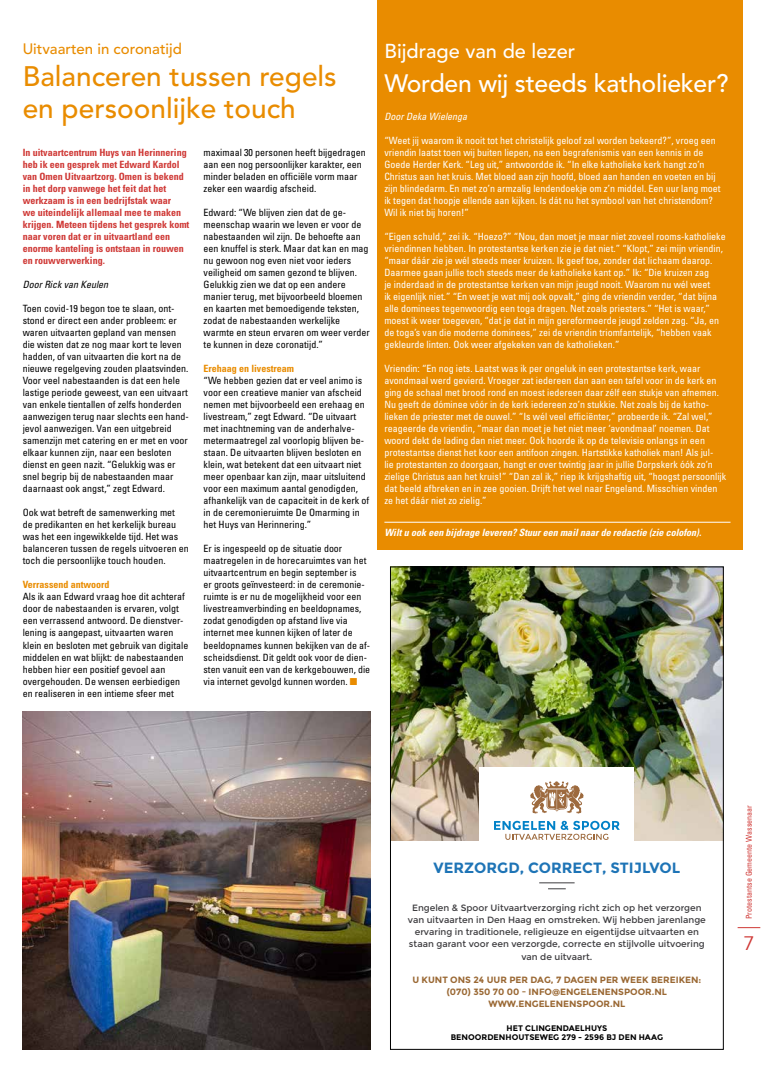
<style>
.page{position:relative;width:766px;height:1078px;background:#fff}
.page>*{position:absolute;margin:0;border:0;box-sizing:border-box;transform-origin:0 0}
.t1{font:500 28px/32px "Avenir LT Std";color:#e98c00}
.t2{font:500 25px "Avenir LT Std";letter-spacing:-.01em;color:#fff}
.t3{font:500 20px "Avenir LT Std";color:#fff}
.t4{font:19px "Trade Gothic LT Std";color:#cf3835}
.t5{font:500 15px "Avenir LT Std";color:#e98c00}
.t6{font:700 14.8px "Montserrat";color:#1e74b6}
.t7{font:condensed 10px/12px "Univers LT Std";color:#000}
.t8{font:condensed 10px/12px "Univers LT Std";color:#fff}
.t9{font:700 condensed 10px/12px "Univers LT Std";color:#cf3835}
.t10{font:italic 700 condensed 10px "Univers LT Std";color:#fff}
.t11{font:700 condensed 10px "Univers LT Std";color:#e98c00}
.t12{font:italic condensed 10px "Univers LT Std";color:#000}
.t13{font:italic condensed 10px "Univers LT Std";color:#fff}
.t14{font:9.1px/12.1px "Montserrat";color:#3e3d40;text-align:center}
.t15{font:700 9.1px/12.1px "Montserrat";color:#9a6833;text-align:center}
.t16{font:700 8.1px/8.1px "Montserrat";color:#000;text-align:center}
.t17{font:condensed 8px "Univers LT Std";color:#cf3835}
.s1{color:#e98c00}
.s2{font-size:7.3px}
</style>
<div class="page">
<svg style="left:737px;top:927px;width:23px;height:1px"></svg>
<img style="left:392px;top:568px;width:329px;height:322px">
<div style="left:390px;top:566px;width:333px;height:483px;border:1px solid #000"></div>
<div style="left:377px;top:0;width:366px;height:549px;background:#e98c00"></div>
<hr style="left:384px;top:522px;width:346px;height:1px;background:#fff">
<img style="left:23px;top:711px;width:347px;height:338px">
<h3 class="t5" style="left:23px;top:40px;width:161px">Uitvaarten in coronatijd</h3>
<h1 class="t1" style="left:23px;top:61px;width:315px">Balanceren tussen regels en persoonlijke touch</h1>
<p class="t9" style="left:23px;top:146px;width:168px">In uitvaartcentrum Huys van Herinnering heb ik een gesprek met Edward Kardol van Omen Uitvaartzorg. Omen is bekend in het dorp vanwege het feit dat het werkzaam is in een bedrijfstak waar<br>we uiteindelijk allemaal mee te maken krijgen. Meteen tijdens het gesprek komt naar voren dat er in uitvaartland een enorme kanteling is ontstaan in rouwen en rouwverwerking.</p>
<p class="t12" style="left:23px;top:278px;width:87px">Door Rick van Keulen</p>
<p class="t7" style="left:23px;top:302px;width:168px">Toen covid-19 begon toe te slaan, ont&shy;stond er direct een ander probleem: er waren uitvaarten gepland van mensen die wisten dat ze nog maar kort te leven hadden, of van uitvaarten die kort na de nieuwe regelgeving zouden plaatsvinden.<br>Voor veel nabestaanden is dat een hele lastige periode geweest, van een uitvaart van enkele tientallen of zelfs honderden aanwezigen terug naar slechts een hand&shy;jevol aanwezigen. Van een uitgebreid samenzijn met catering en er met en voor elkaar kunnen zijn, naar een besloten dienst en geen nazit. “Gelukkig was er snel begrip bij de nabestaanden maar daarnaast ook angst,” zegt Edward.</p>
<p class="t7" style="left:23px;top:506px;width:168px">Ook wat betreft de samenwerking met<br>de predikanten en het kerkelijk bureau was het een ingewikkelde tijd. Het was balanceren tussen de regels uitvoeren en toch die persoonlijke touch houden.</p>
<p class="t11" style="left:23px;top:578px;width:88px">Verrassend antwoord</p>
<p class="t7" style="left:23px;top:590px;width:167px">Als ik aan Edward vraag hoe dit achteraf door de nabestaanden is ervaren, volgt een verrassend antwoord. De dienstver&shy;lening is aangepast, uitvaarten waren klein en besloten met gebruik van digitale middelen en wat blijkt: de nabestaanden hebben hier een positief gevoel aan overgehouden. De wensen eerbiedigen en realiseren in een intieme sfeer met</p>
<p class="t7" style="left:203px;top:146px;width:164px">maximaal 30 personen heeft bijgedragen aan een nog persoonlijker karakter, een minder beladen en officiële vorm maar zeker een waardig afscheid.</p>
<p class="t7" style="left:203px;top:206px;width:168px">Edward: “We blijven zien dat de ge&shy;meenschap waarin we leven er voor de nabestaanden wil zijn. De behoefte aan een knuffel is sterk. Maar dat kan en mag nu gewoon nog even niet voor ieders veiligheid om samen gezond te blijven.<br>Gelukkig zien we dat op een andere manier terug, met bijvoorbeeld bloemen en kaarten met bemoedigende teksten, zodat de nabestaanden werkelijke warmte en steun ervaren om weer verder te kunnen in deze coronatijd.”</p>
<p class="t11" style="left:203px;top:362px;width:92px">Erehaag en livestream</p>
<p class="t7" style="left:203px;top:374px;width:167px">“We hebben gezien dat er veel animo is voor een creatieve manier van afscheid nemen met bijvoorbeeld een erehaag en livestream,” zegt Edward. “De uitvaart met inachtneming van de anderhalve&shy;metermaatregel zal voorlopig blijven be&shy;staan. De uitvaarten blijven besloten en klein, wat betekent dat een uitvaart niet meer openbaar kan zijn, maar uitsluitend voor een maximum aantal genodigden, afhankelijk van de capaciteit in de kerk of in de ceremonieruimte De Omarming in het Huys van Herinnering.”</p>
<p class="t7" style="left:203px;top:542px;width:168px">Er is ingespeeld op de situatie door maatregelen in de horecaruimtes van het uitvaartcentrum en begin september is<br>er groots geïnvesteerd: in de ceremonie&shy;ruimte is er nu de mogelijkheid voor een livestreamverbinding en beeldopnames, zodat genodigden op afstand live via internet mee kunnen kijken of later de beeldopnames kunnen bekijken van de af&shy;scheidsdienst. Dit geldt ook voor de dien&shy;sten vanuit een van de kerkgebouwen, die via internet gevolgd kunnen worden. <span class="s1">■</span></p>
<h3 class="t3" style="left:384px;top:39px;width:192px">Bijdrage van de lezer</h3>
<h2 class="t2" style="left:384px;top:69px;width:345px">Worden wij steeds katholieker?</h2>
<p class="t13" style="left:384px;top:110px;width:84px">Door Deka Wielenga</p>
<p class="t8" style="left:384px;top:134px;width:338px">“Weet jij waarom ik nooit tot het christelijk geloof zal worden bekeerd?”, vroeg een vriendin laatst toen wij buiten liepen, na een begrafenismis van een kennis in de Goede Herder Kerk. “Leg uit,” antwoordde ik. “In elke katholieke kerk hangt zo’n Christus aan het kruis. Met bloed aan zijn hoofd, bloed aan handen en voeten en bij zijn blindedarm. En met zo’n armzalig lendendoekje om z’n middel. Een uur lang moet ik tegen dat hoopje ellende aan kijken. Is dát nu het symbool van het christendom?<br>Wil ik niet bij horen!”</p>
<p class="t8" style="left:384px;top:230px;width:343px">“Eigen schuld,” zei ik. “Hoezo?” “Nou, dan moet je maar niet zoveel rooms-katholieke vriendinnen hebben. In protestantse kerken zie je dat niet.” “Klopt,” zei mijn vriendin, “maar dáár zie je wél steeds meer kruizen. Ik geef toe, zonder dat lichaam daarop.<br>Daarmee gaan jullie toch steeds meer de katholieke kant op.” Ik: “Die kruizen zag<br>je inderdaad in de protestantse kerken van mijn jeugd nooit. Waarom nu wél weet<br>ik eigenlijk niet.” “En weet je wat mij ook opvalt,” ging de vriendin verder, “dat bijna alle dominees tegenwoordig een toga dragen. Net zoals priesters.” “Het is waar,” moest ik weer toegeven, “dat je dat in mijn gereformeerde jeugd zelden zag. “Ja, en de toga’s van die moderne dominees,” zei de vriendin triomfantelijk, “hebben vaak gekleurde linten. Ook weer afgekeken van de katholieken.”</p>
<p class="t8" style="left:384px;top:362px;width:343px">Vriendin: “En nog iets. Laatst was ik per ongeluk in een protestantse kerk, waar avondmaal werd gevierd. Vroeger zat iedereen dan aan een tafel voor in de kerk en ging de schaal met brood rond en moest iedereen daar zélf een stukje van afnemen.<br>Nu geeft de dóminee vóór in de kerk iedereen zo’n stukkie. Net zoals bij de katho&shy;lieken de priester met de ouwel.” “Is wél veel efficiënter,” probeerde ik. “Zal wel,” reageerde de vriendin, “maar dan moet je het niet meer ‘avondmaal’ noemen. Dat woord dekt de lading dan niet meer. Ook hoorde ik op de televisie onlangs in een protestantse dienst het koor een antifoon zingen. Hartstikke katholiek man! Als jul-<br>lie protestanten zo doorgaan, hangt er over twintig jaar in jullie Dorpskerk óók zo’n zielige Christus aan het kruis!” “Dan zal ik,” riep ik krijgshaftig uit, “hoogst persoonlijk dat beeld afbreken en in zee gooien. Drijft het wel naar Engeland. Misschien vinden ze het dáár niet zo zielig.”</p>
<p class="t10" style="left:384px;top:526px;width:318px">Wilt u ook een bijdrage leveren? Stuur een mail naar de redactie (zie colofon).</p>
<h3 class="t6" style="left:433px;top:859px;width:248px">VERZORGD, CORRECT, STIJLVOL</h3>
<p class="t14" style="left:408px;top:901px;width:299px">Engelen &amp; Spoor Uitvaartverzorging richt zich op het verzorgen van uitvaarten in Den Haag en omstreken. Wij hebben jarenlange ervaring in traditionele, religieuze en eigentijdse uitvaarten en staan garant voor een verzorgde, correcte en stijlvolle uitvoering van de uitvaart.</p>
<p class="t15" style="left:412px;top:973px;width:290px">U KUNT ONS 24 UUR PER DAG, 7 DAGEN PER WEEK BEREIKEN: (070) 350 70 00 <span class="s2">-</span> INFO@ENGELENENSPOOR.NL<br>WWW.ENGELENENSPOOR.NL</p>
<p class="t16" style="left:450px;top:1024px;width:214px">HET CLINGENDAELHUYS<br>BENOORDENHOUTSEWEG 279 - 2596 BJ DEN HAAG</p>
<p class="t17" style="left:743px;top:918px;width:115px;rotate:-90deg">Protestantse Gemeente Wassenaar</p>
<h3 class="t4" style="left:743px;top:931px;width:13px">7</h3>
</div>
